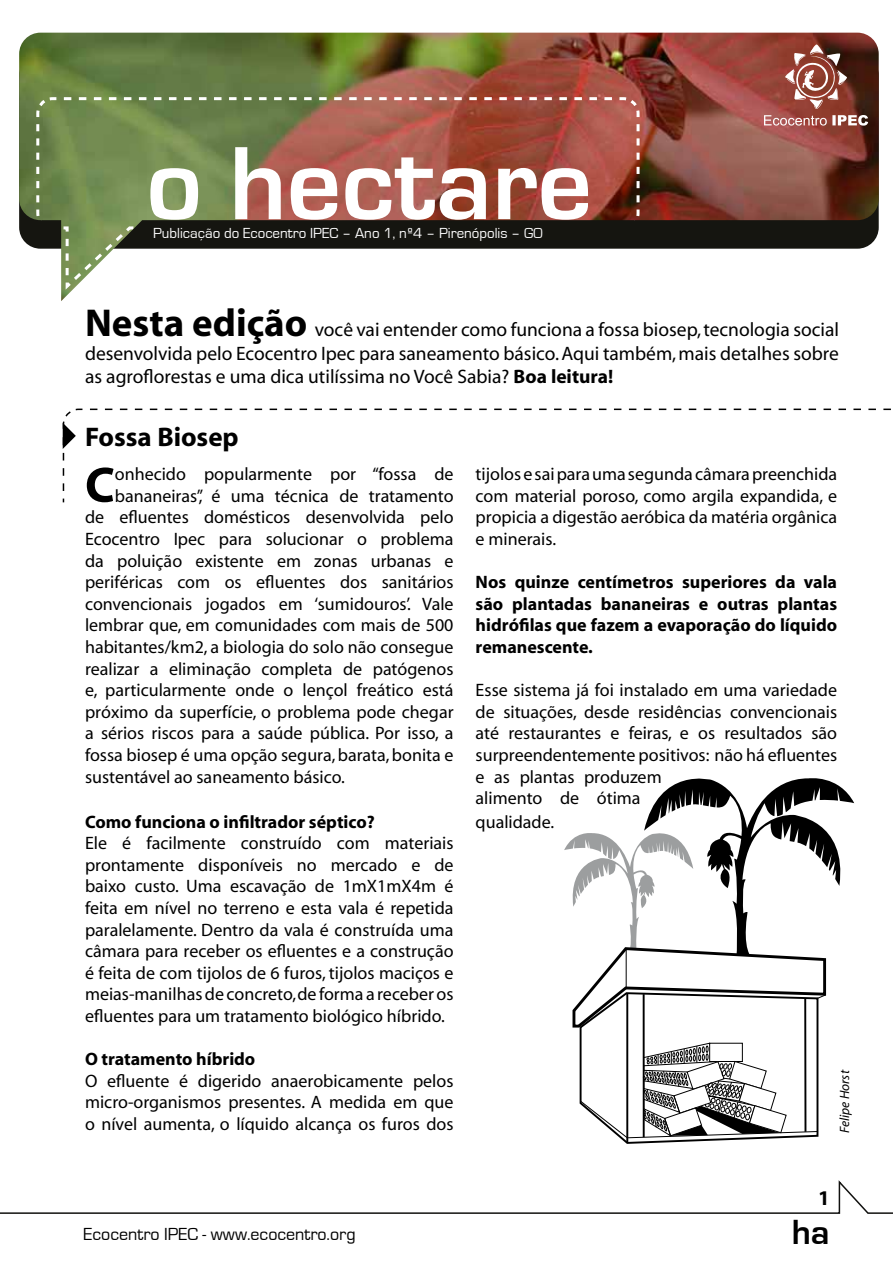
<style>
.page{position:relative;width:893px;height:1263px;background:#fff}
.page>*{position:absolute;margin:0;border:0;box-sizing:border-box;transform-origin:0 0}
.t1{font:700 108px "Eurostile";color:#fff}
.t2{font:700 50.1px "Myriad";color:#000}
.t3{font:700 39px "Myriad";color:#000}
.t4{font:700 36px "Eurostile";color:#000}
.t5{font:700 27px "Myriad";color:#000}
.t6{font:700 21px "Myriad";color:#000}
.t7{font:19.5px/23.4px "Myriad";color:#000;text-align:justify}
.t8{font:18px/21.6px "Myriad";color:#000;text-align:justify}
.t9{font:700 18px/21.6px "Myriad";color:#000;text-align:justify}
.t10{font:18px "Eurostile";color:#000}
.t11{font:15px "Eurostile";color:#fff}
.t12{font:italic 13.5px "Myriad";color:#000}
.s1{font-weight:700}
</style>
<div class="page">
<svg style="left:0;top:1180px;width:893px;height:34px"></svg>
<img style="left:19px;top:33px;width:860px;height:268px">
<svg style="left:35px;top:96px;width:606px;height:197px"></svg>
<svg style="left:62px;top:408px;width:829px;height:95px"></svg>
<svg style="left:63px;top:408px;width:13px;height:52px"></svg>
<svg style="left:764px;top:44px;width:104px;height:82px;background:#93564b"></svg>
<svg style="left:564px;top:778px;width:290px;height:366px"></svg>
<h1 class="t1" style="left:146px;top:125px;width:447px">o hectare</h1>
<p class="t11" style="left:153px;top:225px;width:391px">Publicação do Ecocentro IPEC – Ano 1, nº4 – Pirenópolis – GO</p>
<h3 class="t3" style="left:85px;top:303px;width:224px">Nesta edição</h3>
<p class="t7" style="left:85px;top:319px;width:755px;text-indent:230px">você vai entender como funciona a fossa biosep, tecnologia social desenvolvida pelo Ecocentro Ipec para saneamento básico. Aqui também, mais detalhes sobre as agroflorestas e uma dica utilíssima no Você Sabia? <span class="s1">Boa leitura!</span></p>
<h3 class="t5" style="left:85px;top:423px;width:155px">Fossa Biosep</h3>
<h2 class="t2" style="left:85px;top:459px;width:31px">C</h2>
<p class="t8" style="left:115px;top:464px;width:340px">onhecido popularmente por “fossa de</p>
<p class="t8" style="left:115px;top:486px;width:340px">bananeiras”, é uma técnica de tratamento</p>
<p class="t8" style="left:85px;top:507px;width:370px">de efluentes domésticos desenvolvida pelo</p>
<p class="t8" style="left:85px;top:529px;width:370px">Ecocentro Ipec para solucionar o problema</p>
<p class="t8" style="left:85px;top:550px;width:370px">da poluição existente em zonas urbanas e</p>
<p class="t8" style="left:85px;top:572px;width:370px">periféricas com os efluentes dos sanitários</p>
<p class="t8" style="left:85px;top:594px;width:370px">convencionais jogados em ‘sumidouros’. Vale</p>
<p class="t8" style="left:85px;top:615px;width:370px">lembrar que, em comunidades com mais de 500</p>
<p class="t8" style="left:85px;top:637px;width:370px">habitantes/km2, a biologia do solo não consegue</p>
<p class="t8" style="left:85px;top:658px;width:370px">realizar a eliminação completa de patógenos</p>
<p class="t8" style="left:85px;top:680px;width:370px">e, particularmente onde o lençol freático está</p>
<p class="t8" style="left:85px;top:702px;width:370px">próximo da superfície, o problema pode chegar</p>
<p class="t8" style="left:85px;top:723px;width:370px">a sérios riscos para a saúde pública. Por isso, a</p>
<p class="t8" style="left:85px;top:745px;width:370px">fossa biosep é uma opção segura, barata, bonita e</p>
<p class="t8" style="left:85px;top:766px;width:261px">sustentável ao saneamento básico.</p>
<p class="t9" style="left:85px;top:811px;width:291px">Como funciona o infiltrador séptico?</p>
<p class="t8" style="left:85px;top:833px;width:370px">Ele é facilmente construído com materiais prontamente disponíveis no mercado e de baixo custo. Uma escavação de 1mX1mX4m é feita em nível no terreno e esta vala é repetida paralelamente. Dentro da vala é construída uma câmara para receber os efluentes e a construção é feita de com tijolos de 6 furos, tijolos maciços e meias-manilhas de concreto, de forma a receber os efluentes para um tratamento biológico híbrido.</p>
<p class="t9" style="left:85px;top:1049px;width:172px">O tratamento híbrido</p>
<p class="t8" style="left:85px;top:1071px;width:370px">O efluente é digerido anaerobicamente pelos micro-organismos presentes. A medida em que o nível aumenta, o líquido alcança os furos dos</p>
<p class="t8" style="left:476px;top:464px;width:363px">tijolos e sai para uma segunda câmara preenchida com material poroso, como argila expandida, e propicia a digestão aeróbica da matéria orgânica e minerais.</p>
<p class="t9" style="left:476px;top:572px;width:363px">Nos quinze centímetros superiores da vala são plantadas bananeiras e outras plantas hidrófilas que fazem a evaporação do líquido remanescente.</p>
<p class="t8" style="left:476px;top:680px;width:363px;text-align:left">Esse sistema já foi instalado em uma variedade de situações, desde residências convencionais até restaurantes e feiras, e os resultados são surpreendentemente positivos: não há efluentes e as plantas produzem<br>alimento de ótima</p>
<p class="t8" style="left:476px;top:811px;width:80px">qualidade.</p>
<p class="t12" style="left:838px;top:1133px;width:65px;rotate:-90deg">Felipe Horst</p>
<p class="t6" style="left:818px;top:1187px;width:13px">1</p>
<p class="t10" style="left:84px;top:1224px;width:273px">Ecocentro IPEC - www.ecocentro.org</p>
<h3 class="t4" style="left:792px;top:1213px;width:39px">ha</h3>
</div>
